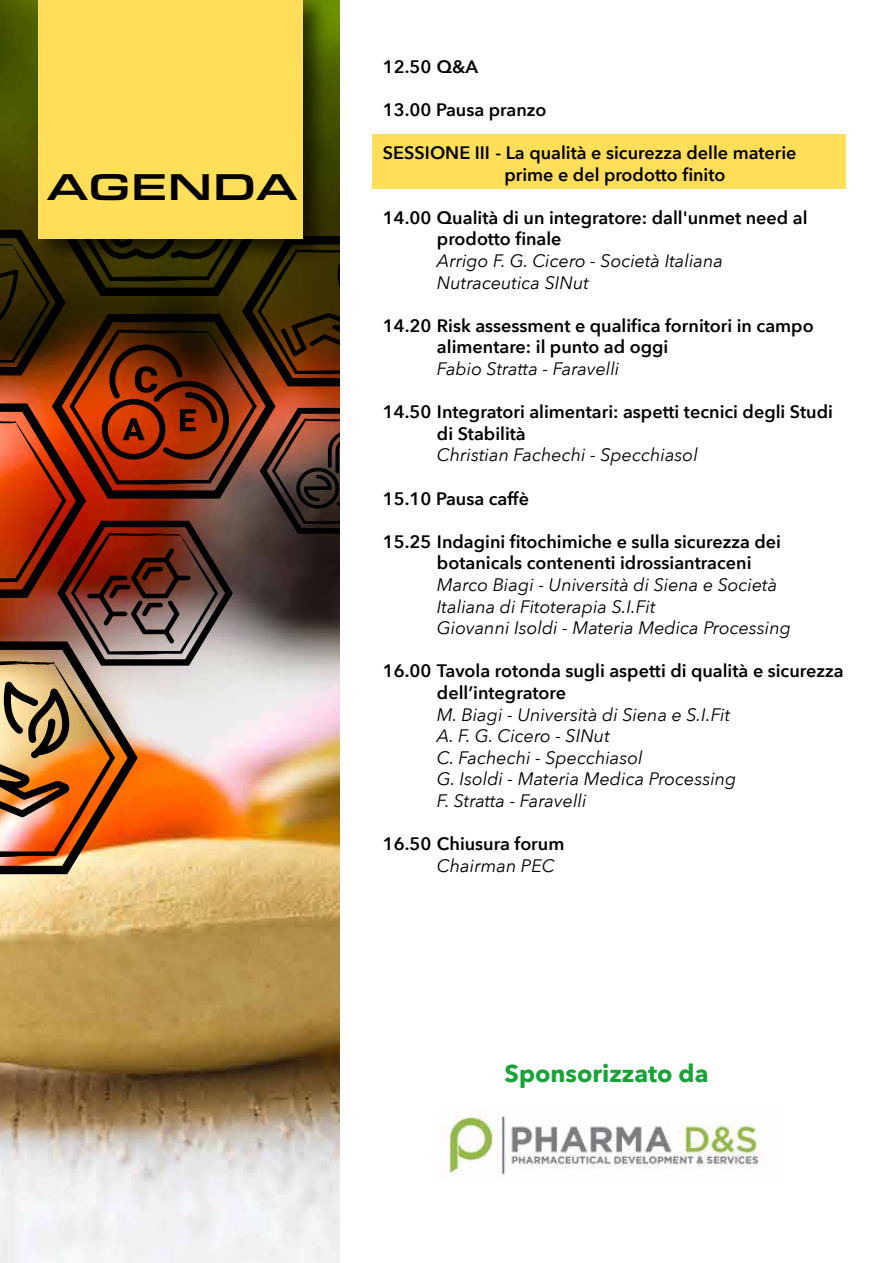
<style>
.page{position:relative;width:893px;height:1263px;background:#fff}
.page>*{position:absolute;margin:0;border:0;box-sizing:border-box;transform-origin:0 0}
.t1{font:500 38.7px "Eurostile Ext";color:#020202;scale:1.1 1}
.t2{font:700 24.45px "Avenir Next";color:#18a338}
.t3{font:600 18px/21.6px "Avenir Next";color:#000}
.t4{font:italic 18px/21.6px "Avenir Next";color:#000}
</style>
<div class="page">
<div style="left:372px;top:134px;width:474px;height:55px;background:#ffde5a"></div>
<img style="left:444px;top:1116px;width:321px;height:60px">
<img style="left:0;top:0;width:340px;height:1263px">
<img style="left:0;top:116px;width:340px;height:758px">
<img style="left:26px;top:0;width:311px;height:272px">
<div style="left:38px;top:0;width:265px;height:239px;background:#ffde5a"></div>
<h1 class="t1" style="left:47px;top:159px;width:229px">AGENDA</h1>
<p class="t3" style="left:383px;top:56px;width:97px">12.50 Q&amp;A</p>
<p class="t3" style="left:383px;top:99px;width:165px">13.00 Pausa pranzo</p>
<p class="t3" style="left:504px;top:142px;width:294px;text-indent:-121px">SESSIONE III - La qualità e sicurezza delle materie prime e del prodotto finito</p>
<p class="t3" style="left:437px;top:207px;width:372px;text-indent:-54px">14.00 Qualità di un integratore: dall'unmet need al prodotto finale</p>
<p class="t4" style="left:437px;top:250px;width:288px">Arrigo F. G. Cicero - Società Italiana<br>Nutraceutica SINut</p>
<p class="t3" style="left:437px;top:315px;width:378px;text-indent:-54px">14.20 Risk assessment e qualifica fornitori in campo alimentare: il punto ad oggi</p>
<p class="t4" style="left:437px;top:358px;width:184px">Fabio Stratta - Faravelli</p>
<p class="t3" style="left:437px;top:402px;width:397px;text-indent:-54px">14.50 Integratori alimentari: aspetti tecnici degli Studi di Stabilità</p>
<p class="t4" style="left:437px;top:445px;width:262px">Christian Fachechi - Specchiasol</p>
<p class="t3" style="left:383px;top:488px;width:148px">15.10 Pausa caffè</p>
<p class="t3" style="left:437px;top:531px;width:346px;text-indent:-54px">15.25 Indagini fitochimiche e sulla sicurezza dei botanicals contenenti idrossiantraceni</p>
<p class="t4" style="left:437px;top:574px;width:356px">Marco Biagi - Università di Siena e Società<br>Italiana di Fitoterapia S.I.Fit<br>Giovanni Isoldi - Materia Medica Processing</p>
<p class="t3" style="left:437px;top:661px;width:408px;text-indent:-54px">16.00 Tavola rotonda sugli aspetti di qualità e sicurezza dell’integratore</p>
<p class="t4" style="left:437px;top:704px;width:301px">M. Biagi - Università di Siena e S.I.Fit<br>A. F. G. Cicero - SINut<br>C. Fachechi - Specchiasol<br>G. Isoldi - Materia Medica Processing<br>F. Stratta - Faravelli</p>
<p class="t3" style="left:383px;top:834px;width:183px">16.50 Chiusura forum</p>
<p class="t4" style="left:437px;top:855px;width:119px">Chairman PEC</p>
<h2 class="t2" style="left:505px;top:1058px;width:205px">Sponsorizzato da</h2>
</div>
